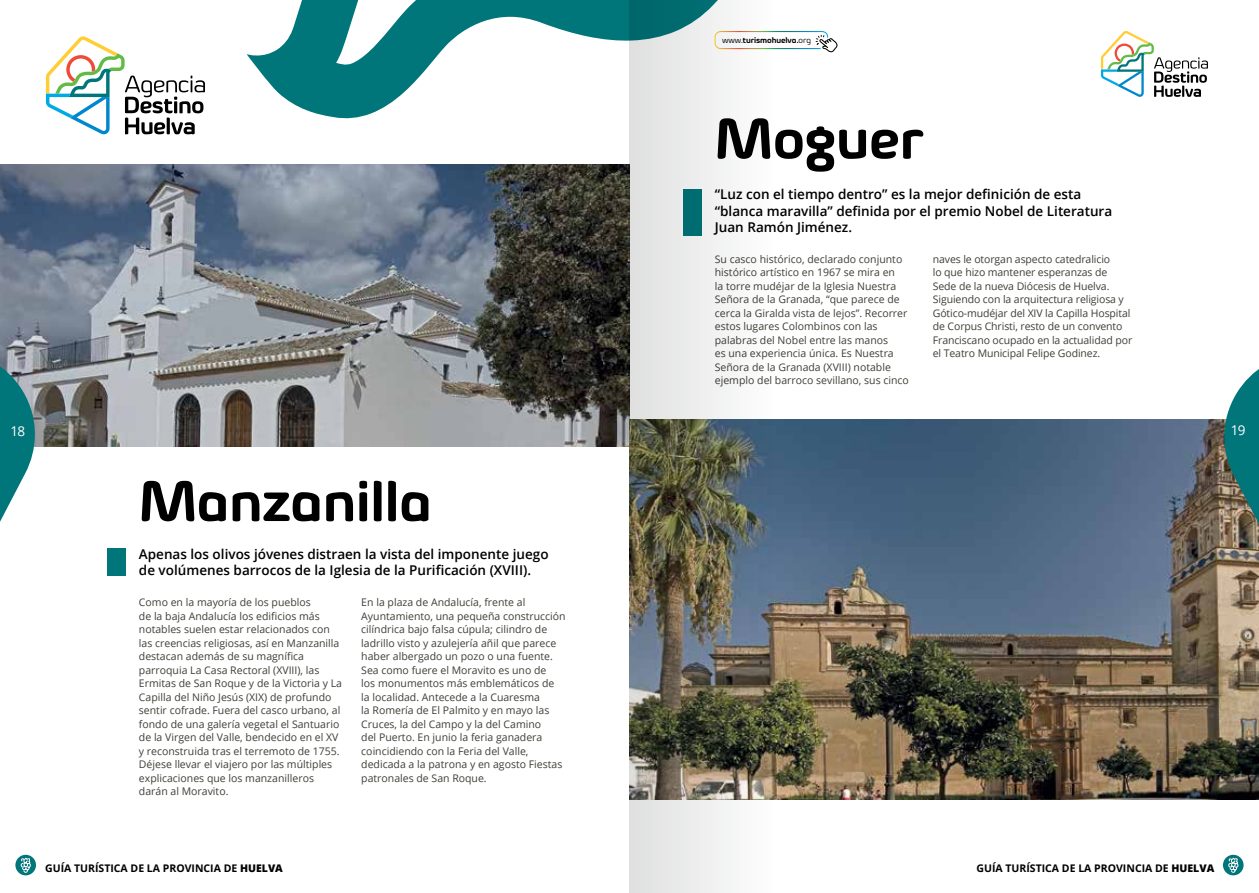
<style>
.page{position:relative;width:1259px;height:893px;background:#fff}
.page>*{position:absolute;margin:0;border:0;box-sizing:border-box;transform-origin:0 0}
.t1{font:700 57px "Byom";letter-spacing:-.01em;color:#000}
.t2{font:600 13.5px/16.5px "Open Sans";color:#000}
.t3{font:13.5px "Open Sans";color:#fff}
.t4{font:10.5px/13.5px "Open Sans";color:#3f3e37}
.t5{font:700 10.5px "Open Sans";color:#000}
.t6{font:700 8.4px "Byom";letter-spacing:-.01em;color:#000}
.s1{font-weight:400}
.s2{font-weight:800}
</style>
<div class="page">
<svg style="left:46px;top:36px;width:159px;height:98px"></svg>
<svg style="left:1101px;top:31px;width:107px;height:66px"></svg>
<svg style="left:247px;top:0;width:382px;height:119px"></svg>
<div style="left:15px;top:855px;width:21px;height:20px;background:#00757a;border-radius:50%"></div>
<svg style="left:20px;top:857px;width:11px;height:16px"></svg>
<div style="left:1223px;top:855px;width:20px;height:20px;background:#00757a;border-radius:50%"></div>
<svg style="left:1228px;top:857px;width:11px;height:16px"></svg>
<img style="left:0;top:165px;width:629px;height:281px">
<div style="left:107px;top:549px;width:19px;height:27px;background:#00757a"></div>
<img style="left:856px;top:420px;width:403px;height:379px">
<img style="left:629px;top:0;width:227px;height:893px">
<svg style="left:0;top:345px;width:35px;height:177px"></svg>
<img style="left:1224px;top:369px;width:35px;height:207px">
<p class="t6" style="left:722px;top:35px;width:91px"><span class="s1">www.</span>turismohuelva.<span class="s1">org</span></p>
<h1 class="t1" style="left:715px;top:104px;width:210px">Moguer</h1>
<p class="t2" style="left:715px;top:186px;width:399px">“Luz con el tiempo dentro” es la mejor definición de esta “blanca maravilla” definida por el premio Nobel de Literatura<br>Juan Ramón Jiménez.</p>
<p class="t4" style="left:715px;top:252px;width:196px">Su casco histórico, declarado conjunto histórico artístico en 1967 se mira en<br>la torre mudéjar de la Iglesia Nuestra Señora de la Granada, “que parece de cerca la Giralda vista de lejos”. Recorrer estos lugares Colombinos con las palabras del Nobel entre las manos<br>es una experiencia única. Es Nuestra Señora de la Granada (XVIII) notable ejemplo del barroco sevillano, sus cinco</p>
<p class="t4" style="left:933px;top:252px;width:201px">naves le otorgan aspecto catedralicio<br>lo que hizo mantener esperanzas de Sede de la nueva Diócesis de Huelva.<br>Siguiendo con la arquitectura religiosa y Gótico-mudéjar del XIV la Capilla Hospital de Corpus Christi, resto de un convento Franciscano ocupado en la actualidad por el Teatro Municipal Felipe Godinez.</p>
<p class="t3" style="left:10px;top:422px;width:16px">18</p>
<p class="t3" style="left:1230px;top:421px;width:16px">19</p>
<h1 class="t1" style="left:139px;top:466px;width:295px">Manzanilla</h1>
<p class="t2" style="left:139px;top:545px;width:411px">Apenas los olivos jóvenes distraen la vista del imponente juego de volúmenes barrocos de la Iglesia de la Purificación (XVIII).</p>
<p class="t4" style="left:139px;top:595px;width:205px">Como en la mayoría de los pueblos<br>de la baja Andalucía los edificios más notables suelen estar relacionados con las creencias religiosas, así en Manzanilla destacan además de su magnífica parroquia La Casa Rectoral (XVIII), las Ermitas de San Roque y de la Victoria y La Capilla del Niño Jesús (XIX) de profundo sentir cofrade. Fuera del casco urbano, al fondo de una galería vegetal el Santuario de la Virgen del Valle, bendecido en el XV y reconstruida tras el terremoto de 1755.<br>Déjese llevar el viajero por las múltiples explicaciones que los manzanilleros darán al Moravito.</p>
<p class="t4" style="left:361px;top:595px;width:206px">En la plaza de Andalucía, frente al Ayuntamiento, una pequeña construcción cilíndrica bajo falsa cúpula; cilindro de ladrillo visto y azulejería añil que parece haber albergado un pozo o una fuente.<br>Sea como fuere el Moravito es uno de<br>los monumentos más emblemáticos de<br>la localidad. Antecede a la Cuaresma<br>la Romería de El Palmito y en mayo las Cruces, la del Campo y la del Camino<br>del Puerto. En junio la feria ganadera coincidiendo con la Feria del Valle, dedicada a la patrona y en agosto Fiestas patronales de San Roque.</p>
<p class="t5" style="left:45px;top:861px;width:239px">GUÍA TURÍSTICA DE LA PROVINCIA DE <span class="s2">HUELVA</span></p>
<p class="t5" style="left:976px;top:861px;width:239px">GUÍA TURÍSTICA DE LA PROVINCIA DE <span class="s2">HUELVA</span></p>
</div>
